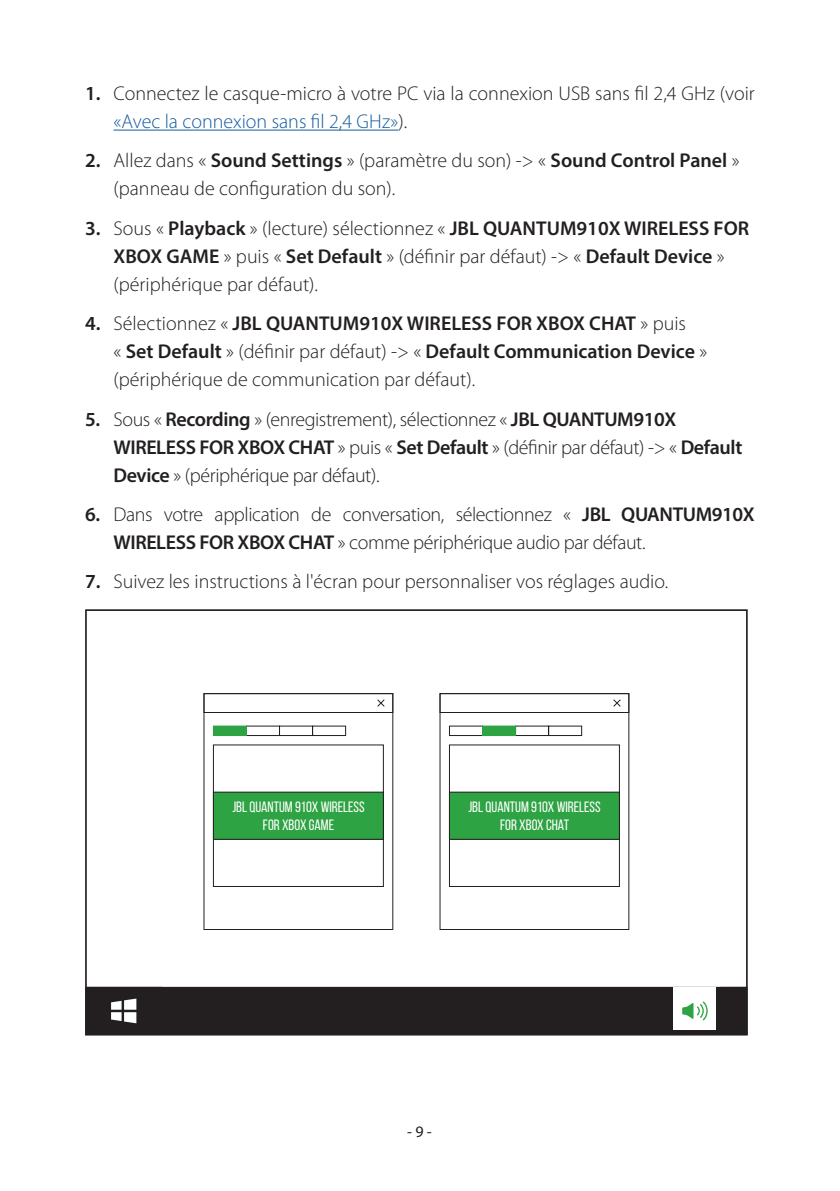
<style>
.page{position:relative;width:840px;height:1191px;background:#fff}
.page>*{position:absolute;margin:0;border:0;box-sizing:border-box;transform-origin:0 0}
.t1{font:300 20px/28px "Myriad Pro";color:#231f20}
.t2{font:300 20px/28px "Myriad Pro";letter-spacing:-.02em;color:#231f20}
.t3{font:16px "Myriad Pro";color:#231f20}
.t4{font:15px/18px "Bebas Neue";color:#fff;text-align:center}
.s1{font-weight:600}
.s2{color:#175d9e}
</style>
<div class="page">
<hr style="left:113px;top:130px;width:285px;height:1px;background:#175d9e">
<div style="left:86px;top:987px;width:660px;height:47px;background:#231f20"></div>
<div style="left:85px;top:609px;width:662px;height:426px;border:2px solid #231f20"></div>
<svg style="left:111px;top:998px;width:25px;height:25px"></svg>
<div style="left:85px;top:987px;width:77px;height:48px;border:1px solid #231f20"></div>
<div style="left:673px;top:987px;width:42px;height:42px;background:#fff"></div>
<svg style="left:682px;top:1001px;width:25px;height:19px"></svg>
<div style="left:203px;top:693px;width:190px;height:237px;border:1px solid #231f20"></div>
<div style="left:213px;top:744px;width:170px;height:143px;border:1px solid #231f20"></div>
<div style="left:213px;top:792px;width:170px;height:47px;background:#2da343"></div>
<div style="left:213px;top:791px;width:170px;height:48px;border:1px solid #231f20"></div>
<div style="left:203px;top:693px;width:190px;height:20px;border:1px solid #231f20"></div>
<div style="left:246px;top:725px;width:34px;height:11px;border:1px solid #231f20"></div>
<div style="left:279px;top:725px;width:34px;height:11px;border:1px solid #231f20"></div>
<div style="left:312px;top:725px;width:34px;height:11px;border:1px solid #231f20"></div>
<svg style="left:377px;top:699px;width:8px;height:8px"></svg>
<div style="left:213px;top:726px;width:33px;height:9px;background:#2da343"></div>
<div style="left:213px;top:725px;width:34px;height:11px;border:1px solid #2da343"></div>
<div style="left:439px;top:693px;width:190px;height:237px;border:1px solid #231f20"></div>
<div style="left:449px;top:744px;width:170px;height:143px;border:1px solid #231f20"></div>
<div style="left:449px;top:792px;width:170px;height:47px;background:#2da343"></div>
<div style="left:449px;top:791px;width:170px;height:48px;border:1px solid #231f20"></div>
<div style="left:439px;top:693px;width:190px;height:20px;border:1px solid #231f20"></div>
<div style="left:515px;top:725px;width:33px;height:11px;border:1px solid #231f20"></div>
<div style="left:548px;top:725px;width:33px;height:11px;border:1px solid #231f20"></div>
<svg style="left:613px;top:699px;width:8px;height:8px"></svg>
<div style="left:449px;top:725px;width:33px;height:11px;border:1px solid #231f20"></div>
<div style="left:482px;top:726px;width:33px;height:9px;background:#2da343"></div>
<div style="left:482px;top:725px;width:33px;height:11px;border:1px solid #2da343"></div>
<p class="t1" style="left:113px;top:80px;width:642px;text-indent:-28px"><span class="s1">1.</span> Connectez le casque-micro à votre PC via la connexion USB sans fil 2,4 GHz (voir <span class="s2">«Avec la connexion sans fil 2,4 GHz»</span>).</p>
<p class="t1" style="left:113px;top:147px;width:627px;text-indent:-28px"><span class="s1">2.</span> Allez dans « <span class="s1">Sound Settings</span> » (paramètre du son) -&gt; « <span class="s1">Sound Control Panel</span> » (panneau de configuration du son).</p>
<p class="t1" style="left:113px;top:214px;width:637px;text-indent:-28px"><span class="s1">3.</span> Sous « <span class="s1">Playback</span> » (lecture) sélectionnez « <span class="s1">JBL QUANTUM910X WIRELESS FOR<br>XBOX GAME</span> » puis « <span class="s1">Set Default</span> » (définir par défaut) -&gt; « <span class="s1">Default Device</span> » (périphérique par défaut).</p>
<p class="t1" style="left:113px;top:310px;width:595px;text-indent:-28px"><span class="s1">4.</span> Sélectionnez « <span class="s1">JBL QUANTUM910X WIRELESS FOR XBOX CHAT</span> » puis<br>« <span class="s1">Set Default</span> » (définir par défaut) -&gt; « <span class="s1">Default Communication Device</span> » (périphérique de communication par défaut).</p>
<p class="t2" style="left:113px;top:405px;width:630px;text-indent:-28px"><span class="s1">5.</span> Sous « <span class="s1">Recording</span> » (enregistrement), sélectionnez « <span class="s1">JBL QUANTUM910X<br>WIRELESS FOR XBOX CHAT</span> » puis « <span class="s1">Set Default</span> » (définir par défaut) -&gt; « <span class="s1">Default<br>Device</span> » (périphérique par défaut).</p>
<p class="t2" style="left:113px;top:500px;width:642px;text-indent:-28px"><span class="s1">6.</span> Dans votre application de conversation, sélectionnez « <span class="s1">JBL QUANTUM910X<br>WIRELESS FOR XBOX CHAT</span> » comme périphérique audio par défaut.</p>
<p class="t1" style="left:85px;top:568px;width:584px"><span class="s1">7.</span> Suivez les instructions à l'écran pour personnaliser vos réglages audio.</p>
<p class="t4" style="left:232px;top:797px;width:134px">JBL QUANTUM 910X WIRELESS<br>FOR XBOX GAME</p>
<p class="t4" style="left:468px;top:797px;width:134px">JBL QUANTUM 910X WIRELESS<br>FOR XBOX CHAT</p>
<p class="t3" style="left:407px;top:1122px;width:26px">- 9 -</p>
</div>
